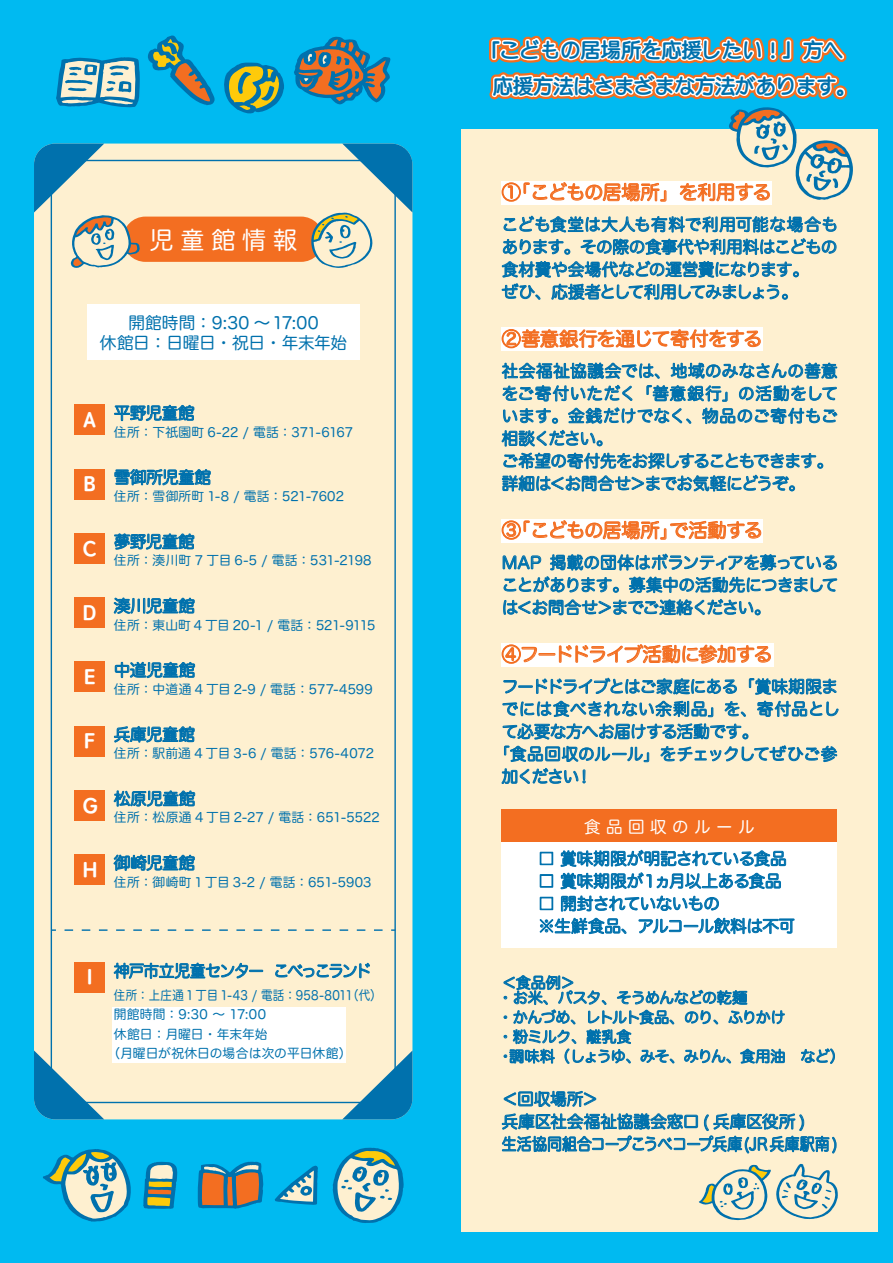
<style>
.page{position:relative;width:893px;height:1263px;background:#00baf1}
.page>*{position:absolute;margin:0;border:0;box-sizing:border-box;transform-origin:0 0}
.t1{font:24px "Hira Maru Pro W4";color:#fff}
.t2{font:21.6px "ST Yuanti TC Bold";color:#fff}
.t3{font:20.25px/36px "ST Yuanti TC Bold";color:#0071ad}
.t4{font:19.2px "Hira Maru Pro W4";letter-spacing:-.04em;color:#f36e21}
.t5{font:19.2px "Hira Maru Pro W4";letter-spacing:-.065em;color:#f36e21}
.t6{font:16.65px/20px "Hira Maru Pro W4";letter-spacing:-.015em;color:#0071ad;text-align:center}
.t7{font:16.5px/22.5px "Hira Maru Pro W4";letter-spacing:-.015em;color:#0071ad}
.t8{font:16.5px/22.5px "Hira Maru Pro W4";letter-spacing:.005em;color:#0071ad}
.t9{font:16.5px/22.5px "Hira Maru Pro W4";letter-spacing:-.035em;color:#0071ad}
.t10{font:16.5px "Hira Maru Pro W4";letter-spacing:.03em;color:#0071ad}
.t11{font:16.5px "Hira Maru Pro W4";letter-spacing:-.09em;color:#0071ad;scale:.96 1}
.t12{font:16.5px "Hira Maru Pro W4";color:#fff}
.t13{font:15px/19.5px "Hira Maru Pro W4";letter-spacing:-.04em;color:#0071ad}
.t14{font:15px/15px "Hira Maru Pro W4";letter-spacing:-.015em;color:#0071ad}
.t15{font:12.75px "Hira Maru Pro W4";letter-spacing:.01em;color:#0071ad}
.t16{font:12.75px "Hira Maru Pro W4";letter-spacing:.01em;color:#0071ad;scale:.9 1}
</style>
<div class="page">
<svg style="left:274px;top:1165px;width:44px;height:40px"></svg>
<svg style="left:198px;top:1161px;width:65px;height:48px;background:#7b7f76"></svg>
<svg style="left:143px;top:1161px;width:35px;height:48px;background:#67a298"></svg>
<svg style="left:43px;top:1149px;width:88px;height:73px"></svg>
<svg style="left:333px;top:1147px;width:71px;height:76px"></svg>
<div style="left:462px;top:0;width:416px;height:1231px;background:#fef0d0"></div>
<div style="left:446px;top:0;width:447px;height:129px;background:#00baf1"></div>
<svg style="left:699px;top:1164px;width:139px;height:56px"></svg>
<div style="left:502px;top:810px;width:335px;height:137px;background:#fff"></div>
<div style="left:502px;top:810px;width:335px;height:32px;background:#f36e21"></div>
<svg style="left:540px;top:849px;width:254px;height:86px"></svg>
<svg style="left:489px;top:35px;width:364px;height:265px"></svg>
<svg style="left:501px;top:327px;width:260px;height:24px;background:#facfb6"></svg>
<svg style="left:502px;top:362px;width:335px;height:130px"></svg>
<svg style="left:501px;top:519px;width:260px;height:24px;background:#fbd5be"></svg>
<svg style="left:503px;top:553px;width:334px;height:63px"></svg>
<svg style="left:501px;top:643px;width:270px;height:24px;background:#fbdac6"></svg>
<svg style="left:502px;top:677px;width:336px;height:107px"></svg>
<svg style="left:504px;top:975px;width:281px;height:89px"></svg>
<svg style="left:801px;top:1048px;width:34px;height:16px"></svg>
<svg style="left:504px;top:1090px;width:92px;height:17px"></svg>
<svg style="left:502px;top:1113px;width:334px;height:41px"></svg>
<div style="left:34px;top:144px;width:378px;height:975px;background:#fef0d0;border-radius:21px"></div>
<div style="left:123px;top:217px;width:201px;height:45px;background:#f36e21;border-radius:23px"></div>
<svg style="left:34px;top:144px;width:106px;height:124px"></svg>
<svg style="left:310px;top:144px;width:102px;height:124px"></svg>
<div style="left:87px;top:304px;width:272px;height:56px;background:#fff"></div>
<svg style="left:342px;top:1050px;width:70px;height:69px"></svg>
<svg style="left:34px;top:1050px;width:70px;height:69px"></svg>
<div style="left:75px;top:405px;width:30px;height:30px;background:#f36e21"></div>
<div style="left:75px;top:962px;width:30px;height:30px;background:#f36e21"></div>
<div style="left:75px;top:533px;width:30px;height:30px;background:#f36e21"></div>
<div style="left:75px;top:597px;width:30px;height:30px;background:#f36e21"></div>
<div style="left:75px;top:662px;width:30px;height:30px;background:#f36e21"></div>
<div style="left:75px;top:726px;width:30px;height:30px;background:#f36e21"></div>
<div style="left:75px;top:790px;width:30px;height:30px;background:#f36e21"></div>
<div style="left:75px;top:854px;width:30px;height:30px;background:#f36e21"></div>
<div style="left:75px;top:469px;width:30px;height:30px;background:#f36e21"></div>
<svg style="left:65px;top:929px;width:330px;height:2px"></svg>
<svg style="left:114px;top:405px;width:80px;height:16px"></svg>
<svg style="left:114px;top:469px;width:97px;height:16px"></svg>
<svg style="left:114px;top:533px;width:80px;height:16px"></svg>
<svg style="left:114px;top:598px;width:81px;height:16px"></svg>
<svg style="left:115px;top:662px;width:80px;height:16px"></svg>
<svg style="left:114px;top:726px;width:81px;height:16px"></svg>
<svg style="left:114px;top:790px;width:81px;height:16px"></svg>
<svg style="left:114px;top:854px;width:81px;height:17px"></svg>
<div style="left:112px;top:1007px;width:234px;height:56px;background:#fff"></div>
<svg style="left:114px;top:963px;width:149px;height:16px"></svg>
<svg style="left:275px;top:963px;width:95px;height:15px"></svg>
<svg style="left:294px;top:36px;width:97px;height:69px"></svg>
<svg style="left:56px;top:57px;width:84px;height:51px;background:#79b5c5"></svg>
<svg style="left:148px;top:35px;width:67px;height:70px"></svg>
<svg style="left:224px;top:62px;width:60px;height:52px"></svg>
<h1 class="t1" style="left:150px;top:219px;width:149px">児 童 館 情 報</h1>
<p class="t6" style="left:100px;top:312px;width:249px">開館時間：9:30 ～17:00<br>休館日：日曜日・祝日・年末年始</p>
<h2 class="t2" style="left:83px;top:404px;width:15px">A</h2>
<h2 class="t2" style="left:84px;top:468px;width:13px">B</h2>
<h2 class="t2" style="left:83px;top:533px;width:15px">C</h2>
<h2 class="t2" style="left:83px;top:597px;width:15px">D</h2>
<h2 class="t2" style="left:84px;top:661px;width:13px">E</h2>
<h2 class="t2" style="left:84px;top:725px;width:12px">F</h2>
<h2 class="t2" style="left:83px;top:790px;width:17px">G</h2>
<h2 class="t2" style="left:83px;top:854px;width:16px">H</h2>
<p class="t7" style="left:114px;top:401px;width:82px">平野児童館</p>
<p class="t15" style="left:114px;top:421px;width:241px">住所：下祇園町 6-22 / 電話：371-6167</p>
<p class="t7" style="left:114px;top:465px;width:99px">雪御所児童館</p>
<p class="t15" style="left:114px;top:485px;width:232px">住所：雪御所町 1-8 / 電話：521-7602</p>
<p class="t7" style="left:114px;top:529px;width:82px">夢野児童館</p>
<p class="t15" style="left:114px;top:550px;width:259px">住所：湊川町 7 丁目 6-5 / 電話：531-2198</p>
<p class="t7" style="left:114px;top:593px;width:83px">湊川児童館</p>
<p class="t15" style="left:114px;top:614px;width:263px">住所：東山町 4 丁目 20-1 / 電話：521-9115</p>
<p class="t7" style="left:114px;top:658px;width:83px">中道児童館</p>
<p class="t15" style="left:114px;top:678px;width:260px">住所：中道通 4 丁目 2-9 / 電話：577-4599</p>
<p class="t7" style="left:114px;top:722px;width:83px">兵庫児童館</p>
<p class="t15" style="left:114px;top:742px;width:262px">住所：駅前通 4 丁目 3-6 / 電話：576-4072</p>
<p class="t7" style="left:114px;top:786px;width:83px">松原児童館</p>
<p class="t15" style="left:114px;top:807px;width:268px">住所：松原通 4 丁目 2-27 / 電話：651-5522</p>
<p class="t7" style="left:114px;top:850px;width:83px">御崎児童館</p>
<p class="t15" style="left:114px;top:871px;width:259px">住所：御崎町 1丁目 3-2 / 電話：651-5903</p>
<h2 class="t2" style="left:87px;top:961px;width:7px">I</h2>
<p class="t11" style="left:114px;top:956px;width:270px">神戸市立児童センター こべっこランド</p>
<p class="t16" style="left:114px;top:984px;width:299px">住所：上庄通 1 丁目 1-43 / 電話：958-8011（代）</p>
<p class="t15" style="left:114px;top:1003px;width:154px">開館時間：9:30 ～ 17:00</p>
<p class="t15" style="left:114px;top:1023px;width:155px">休館日：月曜日・年末年始</p>
<p class="t15" style="left:107px;top:1042px;width:246px">（月曜日が祝休日の場合は次の平日休館）</p>
<p class="t3" style="left:493px;top:31px;width:359px;text-indent:-13px">「こどもの居場所を応援したい︕」方へ応援方法はさまざまな方法があります︒</p>
<p class="t4" style="left:502px;top:176px;width:271px">①「こどもの居場所」を利用する</p>
<p class="t7" style="left:502px;top:212px;width:338px">こども食堂は大人も有料で利用可能な場合もあります。その際の食事代や利用料はこどもの食材費や会場代などの運営費になります。<br>ぜひ、応援者として利用してみましょう。</p>
<p class="t4" style="left:502px;top:322px;width:262px">②善意銀行を通じて寄付をする</p>
<p class="t8" style="left:502px;top:359px;width:338px">社会福祉協議会では、地域のみなさんの善意をご寄付いただく「善意銀行」の活動をしています。金銭だけでなく、物品のご寄付もご相談ください。<br>ご希望の寄付先をお探しすることもできます。詳細は＜お問合せ＞までお気軽にどうぞ。</p>
<p class="t4" style="left:502px;top:514px;width:263px">③「こどもの居場所」で活動する</p>
<p class="t7" style="left:502px;top:550px;width:338px;text-align:justify">MAP 掲載の団体はボランティアを募っていることがあります。募集中の活動先につきましては＜お問合せ＞までご連絡ください。</p>
<p class="t5" style="left:502px;top:638px;width:272px">④フードドライブ活動に参加する</p>
<p class="t7" style="left:502px;top:674px;width:338px">フードドライブとはご家庭にある「賞味期限ま</p>
<p class="t10" style="left:502px;top:695px;width:339px">でには食べきれない余剰品」を、寄付品とし</p>
<p class="t7" style="left:502px;top:719px;width:258px">て必要な方へお届けする活動です。</p>
<p class="t7" style="left:493px;top:742px;width:345px">「食品回収のルール」をチェックしてぜひご参</p>
<p class="t7" style="left:502px;top:764px;width:92px">加ください！</p>
<p class="t12" style="left:584px;top:812px;width:172px">食 品 回 収 の ル ー ル</p>
<p class="t7" style="left:538px;top:846px;width:250px">□ 賞味期限が明記されている食品</p>
<p class="t7" style="left:538px;top:869px;width:245px">□ 賞味期限が１ヵ月以上ある食品</p>
<p class="t9" style="left:538px;top:891px;width:258px">□ 開封されていないもの<br>※生鮮食品、アルコール飲料は不可</p>
<p class="t14" style="left:498px;top:974px;width:251px">＜食品例＞<br>・お米、パスタ、そうめんなどの乾麺</p>
<p class="t13" style="left:498px;top:1006px;width:348px">・かんづめ、レトルト食品、のり、ふりかけ<br>・粉ミルク、離乳食<br>・調味料（しょうゆ、みそ、みりん、食用油　など）</p>
<p class="t7" style="left:502px;top:1087px;width:337px">＜回収場所＞<br>兵庫区社会福祉協議会窓口 ( 兵庫区役所 )<br>生活協同組合コープこうべコープ兵庫(JR兵庫駅南)</p>
</div>
